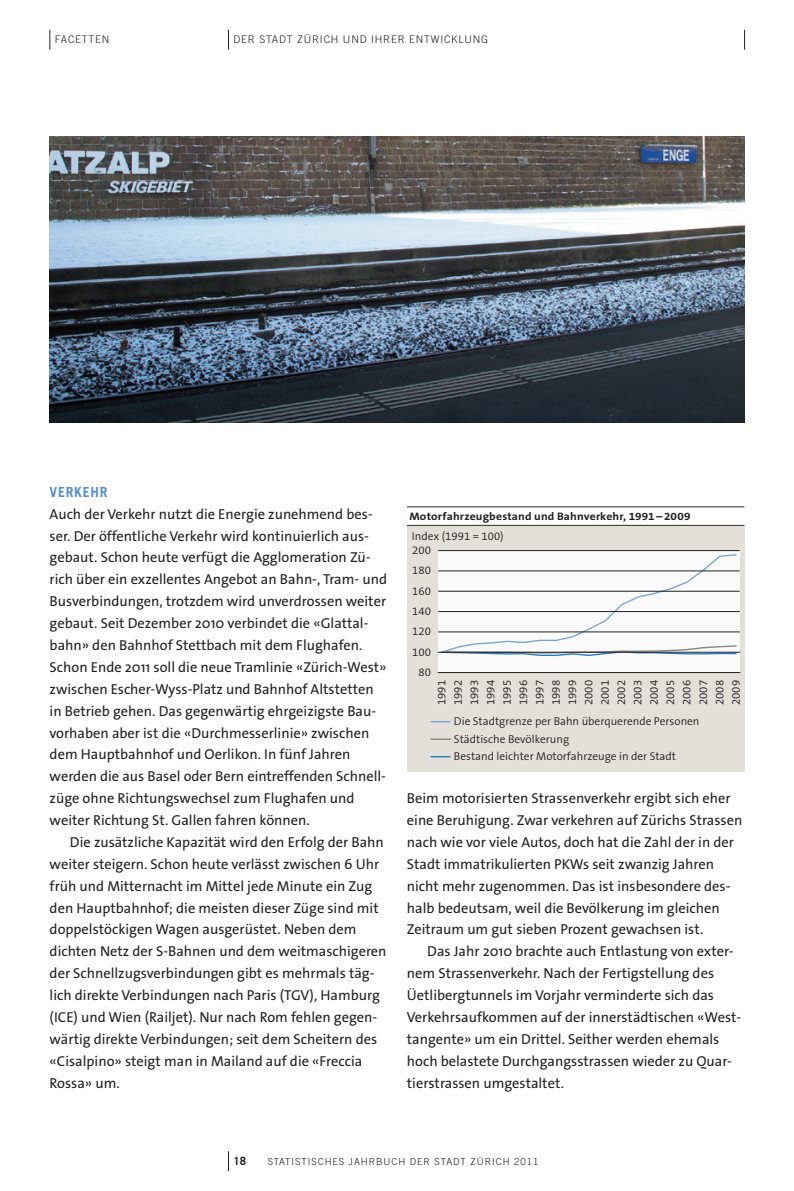
<style>
.page{position:relative;width:794px;height:1191px;background:#fff}
.page>*{position:absolute;margin:0;border:0;box-sizing:border-box;transform-origin:0 0}
.t1{font:14.35px/21.9px "The Sans OT5 Plain";color:#231f20}
.t2{font:700 14px "Trade Gothic LT Std";color:#5990cb}
.t3{font:300 11.38px/16.3px "The Sans OT4";color:#231f20}
.t4{font:700 11.38px "Trade Gothic LT Std";color:#231f20}
.t5{font:700 10.85px "The Sans OT7";letter-spacing:.015em;color:#231f20;scale:1.07 1}
.t6{font:300 10.5px "Trade Gothic LT Std";letter-spacing:.075em;color:#231f20}
.t7{font:300 9.62px "Trade Gothic LT Std";letter-spacing:.1em;color:#231f20}
</style>
<div class="page">
<img style="left:50px;top:136px;width:694px;height:286px">
<div style="left:407px;top:525px;width:337px;height:247px;background:#e3dfd9"></div>
<div style="left:438px;top:550px;width:301px;height:122px;background:#fafafa"></div>
<hr style="left:438px;top:672px;width:301px;height:1px;background:#231f20">
<svg style="left:440px;top:554px;width:297px;height:102px"></svg>
<hr style="left:438px;top:550px;width:301px;height:1px;background:#231f20">
<hr style="left:438px;top:570px;width:301px;height:1px;background:#231f20">
<hr style="left:438px;top:591px;width:301px;height:1px;background:#231f20">
<hr style="left:438px;top:611px;width:301px;height:1px;background:#231f20">
<hr style="left:438px;top:631px;width:301px;height:1px;background:#231f20">
<svg style="left:430px;top:721px;width:20px;height:1px"></svg>
<hr style="left:430px;top:738px;width:20px;height:2px;background:#8d837d">
<svg style="left:430px;top:756px;width:20px;height:1px"></svg>
<hr style="left:438px;top:652px;width:301px;height:1px;background:#231f20">
<hr style="left:407px;top:525px;width:337px;height:1px;background:#231f20">
<hr style="left:407px;top:506px;width:337px;height:1px;background:#231f20">
<svg style="left:228px;top:1151px;width:1px;height:20px"></svg>
<svg style="left:50px;top:30px;width:1px;height:20px"></svg>
<svg style="left:228px;top:30px;width:1px;height:20px"></svg>
<svg style="left:744px;top:30px;width:1px;height:20px"></svg>
<p class="t6" style="left:55px;top:33px;width:56px">FACETTEN</p>
<p class="t6" style="left:233px;top:34px;width:256px">DER STADT ZÜRICH UND IHRER ENTWICKLUNG</p>
<p class="t2" style="left:50px;top:483px;width:10px">VERKEHR</p>
<p class="t1" style="left:50px;top:503px;width:339px">Auch der Verkehr nutzt die Energie zunehmend bes&shy;ser. Der öffentliche Verkehr wird kontinuierlich aus&shy;gebaut. Schon heute verfügt die Agglomeration Zü&shy;rich über ein exzellentes Angebot an Bahn-, Tram- und Busverbindungen, trotzdem wird unverdrossen weiter gebaut. Seit Dezember 2010 verbindet die «Glattal&shy;bahn» den Bahnhof Stettbach mit dem Flughafen.<br>Schon Ende 2011 soll die neue Tramlinie «Zürich-West» zwischen Escher-Wyss-Platz und Bahnhof Altstetten in Betrieb gehen. Das gegenwärtig ehrgeizigste Bau&shy;vorhaben aber ist die «Durchmesserlinie» zwischen dem Hauptbahnhof und Oerlikon. In fünf Jahren werden die aus Basel oder Bern eintreffenden Schnell&shy;züge ohne Richtungswechsel zum Flughafen und weiter Richtung St. Gallen fahren können.</p>
<p class="t1" style="left:50px;top:831px;width:338px;text-indent:20px">Die zusätzliche Kapazität wird den Erfolg der Bahn weiter steigern. Schon heute verlässt zwischen 6 Uhr früh und Mitternacht im Mittel jede Minute ein Zug den Hauptbahnhof; die meisten dieser Züge sind mit doppelstöckigen Wagen ausgerüstet. Neben dem dichten Netz der S-Bahnen und dem weitmaschigeren der Schnellzugsverbindungen gibt es mehrmals täg&shy;lich direkte Verbindungen nach Paris (TGV), Hamburg (ICE) und Wien (Railjet). Nur nach Rom fehlen gegen&shy;wärtig direkte Verbindungen; seit dem Scheitern des «Cisalpino» steigt man in Mailand auf die «Freccia Rossa» um.</p>
<p class="t5" style="left:409px;top:509px;width:264px">Motorfahrzeugbestand und Bahnverkehr, 1991–2009</p>
<p class="t3" style="left:412px;top:528px;width:93px">Index (1991 = 100)</p>
<p class="t3" style="left:412px;top:540px;width:20px;line-height:20.3px">200<br>180</p>
<p class="t3" style="left:412px;top:583px;width:20px">160</p>
<p class="t3" style="left:412px;top:603px;width:20px">140</p>
<p class="t3" style="left:412px;top:623px;width:20px">120</p>
<p class="t3" style="left:412px;top:644px;width:20px">100</p>
<p class="t3" style="left:418px;top:664px;width:14px">80</p>
<p class="t3" style="left:433px;top:705px;width:27px;text-align:justify;rotate:-90deg">1991<br>1992<br>1993<br>1994<br>1995<br>1996<br>1997<br>1998<br>1999<br>2000<br>2001<br>2002<br>2003<br>2004<br>2005<br>2006<br>2007<br>2008<br>2009</p>
<p class="t3" style="left:454px;top:712px;width:247px;line-height:17.5px">Die Stadtgrenze per Bahn überquerende Personen<br>Städtische Bevölkerung<br>Bestand leichter Motorfahrzeuge in der Stadt</p>
<p class="t1" style="left:407px;top:787px;width:337px">Beim motorisierten Strassenverkehr ergibt sich eher eine Beruhigung. Zwar verkehren auf Zürichs Strassen nach wie vor viele Autos, doch hat die Zahl der in der Stadt immatrikulierten PKWs seit zwanzig Jahren nicht mehr zugenommen. Das ist insbesondere des&shy;halb bedeutsam, weil die Bevölkerung im gleichen Zeitraum um gut sieben Prozent gewachsen ist.</p>
<p class="t1" style="left:407px;top:940px;width:336px;text-indent:20px">Das Jahr 2010 brachte auch Entlastung von exter&shy;nem Strassenverkehr. Nach der Fertigstellung des Üetlibergtunnels im Vorjahr verminderte sich das Verkehrsaufkommen auf der innerstädtischen «West&shy;tangente» um ein Drittel. Seither werden ehemals hoch belastete Durchgangsstrassen wieder zu Quar&shy;tierstrassen umgestaltet.</p>
<p class="t4" style="left:233px;top:1153px;width:14px">18</p>
<p class="t7" style="left:268px;top:1155px;width:272px">STATISTISCHES JAHRBUCH DER STADT ZÜRICH 2011</p>
</div>
